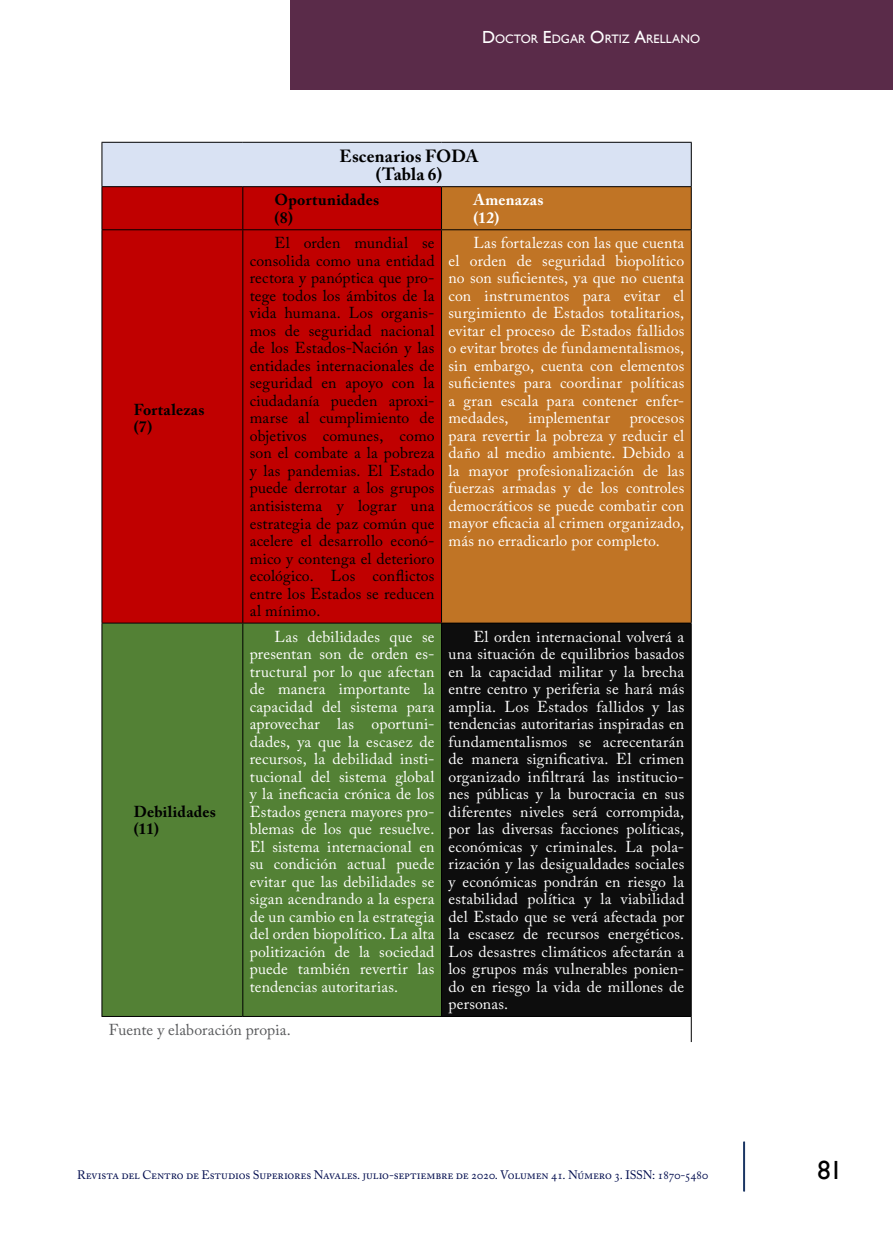
<style>
.page{position:relative;width:893px;height:1241px;background:#fff}
.page>*{position:absolute;margin:0;border:0;box-sizing:border-box;transform-origin:0 0}
.t1{font:26.25px "Gill Sans";color:#000}
.t2{font:700 17.5px/17.5px "Adobe Caslon Pro";letter-spacing:.01em;color:#000;text-align:center}
.t3{font:15.75px/17.5px "Adobe Caslon Pro";letter-spacing:.01em;color:#fff;text-align:justify}
.t4{font:15.75px/17.5px "Adobe Caslon Pro";letter-spacing:.01em;color:#000;text-align:justify}
.t5{font:700 15.75px/17.5px "Adobe Caslon Pro";letter-spacing:.02em;color:#000}
.t6{font:15.75px "Adobe Caslon Pro";letter-spacing:.005em;color:#58595b}
.t7{font:700 15.75px/17.5px "Adobe Caslon Pro";letter-spacing:.02em;color:#fff}
.t8{font:12.25px "Adobe Caslon Pro";letter-spacing:-.015em;color:#030e4f}
.t9{font:12.25px "Gill Sans";color:#fff}
.s1{font-size:17.5px}
</style>
<div class="page">
<hr style="left:743px;top:1141px;width:2px;height:50px;background:#1a3563">
<div style="left:290px;top:0;width:603px;height:89px;background:#5a2b49"></div>
<div style="left:102px;top:142px;width:589px;height:45px;background:#d9e2f3"></div>
<div style="left:103px;top:187px;width:338px;height:435px;background:#c00000"></div>
<div style="left:442px;top:187px;width:249px;height:435px;background:#c07425"></div>
<div style="left:103px;top:623px;width:338px;height:392px;background:#538135"></div>
<div style="left:441px;top:623px;width:250px;height:393px;background:#0d0d0d"></div>
<hr style="left:102px;top:142px;width:141px;height:1px;background:#000">
<hr style="left:102px;top:143px;width:1px;height:43px;background:#000">
<hr style="left:243px;top:142px;width:198px;height:1px;background:#000">
<hr style="left:441px;top:142px;width:251px;height:1px;background:#000">
<hr style="left:691px;top:143px;width:1px;height:43px;background:#000">
<hr style="left:102px;top:186px;width:141px;height:1px;background:#000">
<hr style="left:102px;top:187px;width:1px;height:42px;background:#000">
<hr style="left:243px;top:186px;width:198px;height:1px;background:#000">
<hr style="left:242px;top:187px;width:1px;height:42px;background:#000">
<hr style="left:441px;top:186px;width:251px;height:1px;background:#000">
<hr style="left:441px;top:187px;width:1px;height:42px;background:#000">
<hr style="left:691px;top:187px;width:1px;height:42px;background:#000">
<hr style="left:102px;top:229px;width:141px;height:1px;background:#000">
<hr style="left:102px;top:230px;width:1px;height:392px;background:#000">
<hr style="left:243px;top:229px;width:198px;height:1px;background:#000">
<hr style="left:242px;top:230px;width:1px;height:392px;background:#000">
<hr style="left:441px;top:229px;width:251px;height:1px;background:#000">
<hr style="left:441px;top:230px;width:1px;height:392px;background:#000">
<hr style="left:691px;top:230px;width:1px;height:392px;background:#000">
<hr style="left:102px;top:622px;width:141px;height:1px;background:#000">
<hr style="left:102px;top:623px;width:1px;height:392px;background:#000">
<hr style="left:243px;top:622px;width:198px;height:1px;background:#000">
<hr style="left:242px;top:623px;width:1px;height:392px;background:#000">
<hr style="left:441px;top:622px;width:251px;height:1px;background:#000">
<hr style="left:441px;top:623px;width:1px;height:392px;background:#000">
<hr style="left:691px;top:623px;width:1px;height:392px;background:#000">
<hr style="left:102px;top:1015px;width:141px;height:1px;background:#000">
<hr style="left:243px;top:1015px;width:198px;height:1px;background:#000">
<hr style="left:441px;top:1015px;width:251px;height:1px;background:#000">
<svg style="left:691px;top:1016px;width:1px;height:25px"></svg>
<p class="t9" style="left:482px;top:31px;width:220px"><span class="s1">D</span>OCTOR <span class="s1">E</span>DGAR <span class="s1">O</span>RTIZ <span class="s1">A</span>RELLANO</p>
<p class="t5" style="left:134px;top:400px;width:72px">Fortalezas (7)</p>
<p class="t2" style="left:340px;top:147px;width:140px">Escenarios FODA (Tabla 6)</p>
<p class="t5" style="left:275px;top:191px;width:106px">Oportunidades (8)</p>
<p class="t7" style="left:473px;top:191px;width:72px">Amenazas (12)</p>
<p class="t4" style="left:250px;top:234px;width:186px;text-indent:25px">El orden mundial se consolida como una entidad rectora y panóptica que pro&shy;tege todos los ámbitos de la vida humana. Los organis&shy;mos de seguridad nacional de los Estados-Nación y las entidades internacionales de seguridad en apoyo con la ciudadanía pueden aproxi&shy;marse al cumplimiento de objetivos comunes, como son el combate a la pobreza y las pandemias. El Estado puede derrotar a los grupos antisistema y lograr una estrategia de paz común que acelere el desarrollo econó&shy;mico y contenga el deterioro ecológico. Los conflictos entre los Estados se reducen al mínimo.</p>
<p class="t3" style="left:448px;top:234px;width:237px;text-indent:25px">Las fortalezas con las que cuenta el orden de seguridad biopolítico no son suficientes, ya que no cuenta con instrumentos para evitar el surgimiento de Estados totalitarios, evitar el proceso de Estados fallidos o evitar brotes de fundamentalismos, sin embargo, cuenta con elementos suficientes para coordinar políticas a gran escala para contener enfer&shy;medades,</p>
<p class="t3" style="left:528px;top:409px;width:83px">implementar</p>
<p class="t3" style="left:448px;top:409px;width:237px;text-indent:181px">procesos para revertir la pobreza y reducir el daño al medio ambiente. Debido a la mayor profesionalización de las fuerzas armadas y de los controles democráticos se puede combatir con mayor eficacia al crimen organizado, más no erradicarlo por completo.</p>
<p class="t3" style="left:250px;top:627px;width:186px;text-indent:25px">Las debilidades que se presentan son de orden es&shy;tructural por lo que afectan de manera importante la capacidad del sistema para aprovechar las oportuni&shy;dades, ya que la escasez de recursos, la debilidad insti&shy;tucional del sistema global y la ineficacia crónica de los Estados genera mayores pro&shy;blemas de los que resuelve.<br>El sistema internacional en su condición actual puede evitar que las debilidades se sigan acendrando a la espera de un cambio en la estrategia del orden biopolítico. La alta politización de la sociedad puede también revertir las tendencias autoritarias.</p>
<p class="t3" style="left:448px;top:627px;width:237px;text-indent:25px">El orden internacional volverá a una situación de equilibrios basados en la capacidad militar y la brecha entre centro y periferia se hará más amplia. Los Estados fallidos y las tendencias autoritarias inspiradas en fundamentalismos se acrecentarán de manera significativa. El crimen organizado infiltrará las institucio&shy;nes públicas y la burocracia en sus diferentes niveles será corrompida, por las diversas facciones políticas, económicas y criminales. La pola&shy;rización y las desigualdades sociales y económicas pondrán en riesgo la estabilidad política y la viabilidad del Estado que se verá afectada por la escasez de recursos energéticos.<br>Los desastres climáticos afectarán a los grupos más vulnerables ponien&shy;do en riesgo la vida de millones de personas.</p>
<p class="t6" style="left:109px;top:1020px;width:183px">Fuente y elaboración propia.</p>
<p class="t5" style="left:134px;top:802px;width:84px">Debilidades (11)</p>
<p class="t8" style="left:77px;top:1167px;width:633px">Revista del Centro de Estudios Superiores Navales. julio-septiembre de 2020. Volumen 41. Número 3. ISSN: 1870-5480</p>
<h1 class="t1" style="left:817px;top:1154px;width:27px">81<sup>81</sup></h1>
</div>
